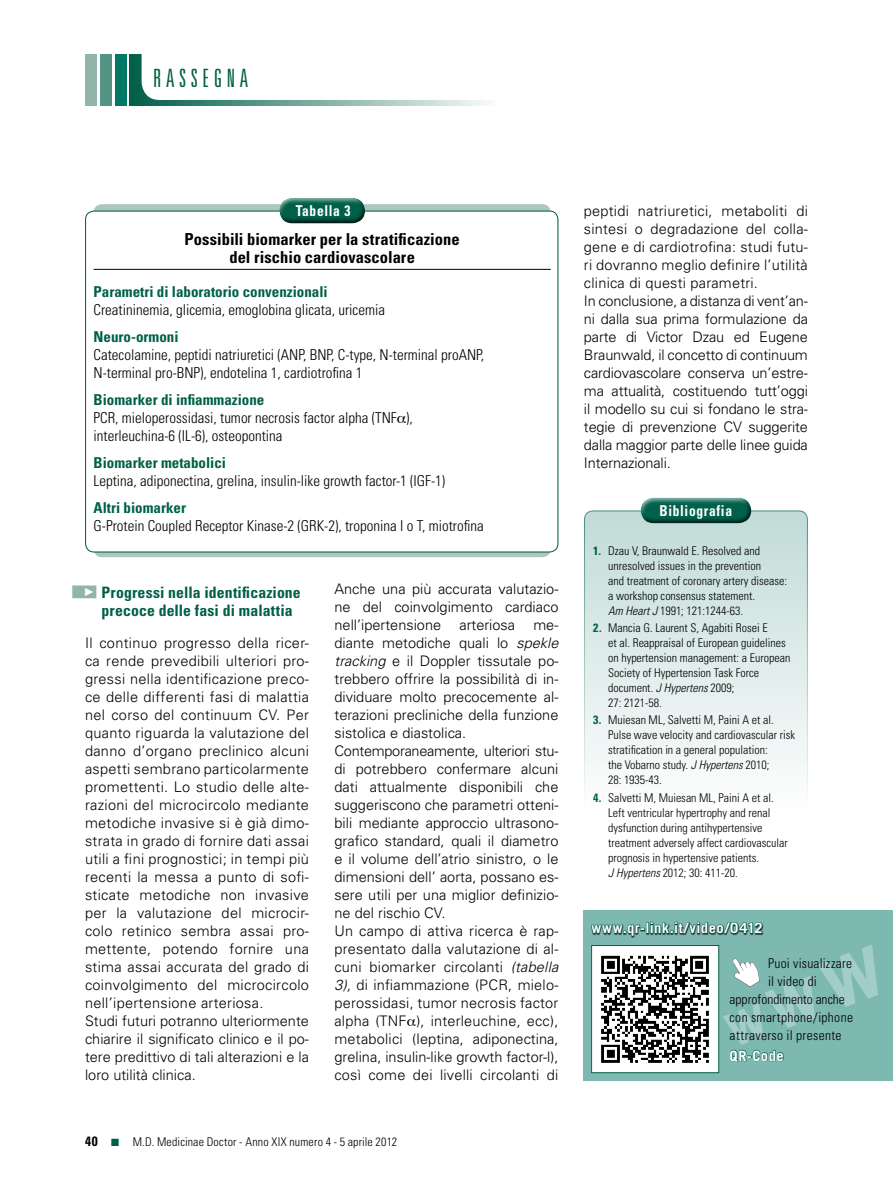
<style>
.page{position:relative;width:893px;height:1191px;background:#fff}
.page>*{position:absolute;margin:0;border:0;box-sizing:border-box;transform-origin:0 0}
.t1{font:300 ultra-condensed 25.2px "Univers";letter-spacing:.185em;color:#005f48}
.t2{font:700 condensed 16.5px/18px "Univers";letter-spacing:.005em;color:#000;text-align:center}
.t3{font:700 condensed 15.75px/18px "Univers";letter-spacing:.005em;color:#005f48;text-align:center}
.t4{font:300 condensed 15px/18px "Univers";color:#000}
.t5{font:700 condensed 15px "Univers";color:#005f48}
.t6{font:700 condensed 15px "Univers";letter-spacing:.05em;color:#fff;scale:.9 1}
.t7{font:300 14.55px/18px "Univers";color:#000}
.t8{font:300 14.55px/18px "Univers";letter-spacing:.02em;color:#000}
.t9{font:700 14.25px "Trade Gothic";letter-spacing:.03em;color:#fff}
.t10{font:300 condensed 13.5px "Univers";letter-spacing:.025em;color:#000}
.t11{font:300 condensed 13.5px "Univers";color:#000}
.t12{font:300 condensed 12px/15px "Univers";color:#000}
.s1{font-style:italic}
.s2{font-weight:700;font-size:13.5px}
.s3{color:#005f48}
.s4{font-weight:700;color:#00614a}
</style>
<div class="page">
<div style="left:130px;top:54px;width:369px;height:51px;background:linear-gradient(to right,#03614a,#fbfcfc)"></div>
<div style="left:115px;top:54px;width:12px;height:51px;background:#007864"></div>
<div style="left:100px;top:54px;width:12px;height:51px;background:#559485"></div>
<div style="left:85px;top:54px;width:12px;height:51px;background:#91b5ab"></div>
<div style="left:142px;top:0;width:377px;height:100px;background:#fff;border-radius:18px"></div>
<div style="left:72px;top:585px;width:24px;height:13px;background:#91b5ab"></div>
<svg style="left:94px;top:204px;width:457px;height:353px;background:#9ebeb4"></svg>
<div style="left:86px;top:211px;width:472px;height:341px;background:#fff;border-radius:9px"></div>
<hr style="left:94px;top:269px;width:457px;height:1px;background:#000">
<div style="left:279px;top:197px;width:87px;height:22px;background:#fff;opacity:.75"></div>
<div style="left:279px;top:199px;width:87px;height:25px;background:#000;opacity:.75"></div>
<div style="left:584px;top:511px;width:223px;height:376px;background:linear-gradient(to bottom,#c3dcd8,#fff);border-radius:9px"></div>
<div style="left:584px;top:510px;width:224px;height:378px;border:1px solid #00614a;border-radius:9px"></div>
<div style="left:640px;top:490px;width:112px;height:29px;background:#fff;opacity:.75"></div>
<div style="left:640px;top:499px;width:112px;height:25px;background:#000;opacity:.75"></div>
<div style="left:584px;top:910px;width:309px;height:170px;background:#7db8b1"></div>
<img style="left:593px;top:1062px;width:124px;height:9px">
<svg style="left:591px;top:921px;width:193px;height:141px"></svg>
<h1 class="t1" style="left:153px;top:65px;width:97px">RASSEGNA</h1>
<p class="t6" style="left:296px;top:201px;width:62px">Tabella 3</p>
<p class="t2" style="left:185px;top:230px;width:277px">Possibili biomarker per la stratificazione del rischio cardiovascolare</p>
<p class="t5" style="left:94px;top:282px;width:236px">Parametri di laboratorio convenzionali</p>
<p class="t4" style="left:94px;top:301px;width:293px">Creatininemia, glicemia, emoglobina glicata, uricemia</p>
<p class="t5" style="left:94px;top:327px;width:86px">Neuro-ormoni</p>
<p class="t4" style="left:94px;top:346px;width:392px">Catecolamine, peptidi natriuretici (ANP, BNP, C-type, N-terminal proANP,<br>N-terminal pro-BNP), endotelina 1, cardiotrofina 1</p>
<p class="t5" style="left:94px;top:390px;width:172px">Biomarker di infiammazione</p>
<p class="t4" style="left:94px;top:409px;width:321px">PCR, mieloperossidasi, tumor necrosis factor alpha (TNF ), interleuchina-6 (IL-6), osteopontina</p>
<p class="t5" style="left:94px;top:453px;width:134px">Biomarker metabolici</p>
<p class="t4" style="left:94px;top:472px;width:353px">Leptina, adiponectina, grelina, insulin-like growth factor-1 (IGF-1)</p>
<p class="t5" style="left:94px;top:498px;width:94px">Altri biomarker</p>
<p class="t4" style="left:94px;top:517px;width:392px">G-Protein Coupled Receptor Kinase-2 (GRK-2), troponina I o T, miotrofina</p>
<p class="t3" style="left:85px;top:583px;width:217px"><sup>¼</sup> Progressi nella identificazione precoce delle fasi di malattia</p>
<p class="t8" style="left:85px;top:633px;width:225px">Il continuo progresso della ricer&shy;ca rende prevedibili ulteriori pro&shy;gressi nella identificazione preco&shy;ce delle differenti fasi di malattia nel corso del continuum CV. Per quanto riguarda la valutazione del danno d’organo preclinico alcuni aspetti sembrano particolarmente promettenti. Lo studio delle alte&shy;razioni del microcircolo mediante metodiche invasive si è già dimo&shy;strata in grado di fornire dati assai utili a fini prognostici; in tempi più recenti la messa a punto di sofi&shy;sticate metodiche non invasive per la valutazione del microcir&shy;colo retinico sembra assai pro&shy;mettente, potendo fornire una stima assai accurata del grado di coinvolgimento del microcircolo nell’ipertensione arteriosa.<br>Studi futuri potranno ulteriormente chiarire il significato clinico e il po&shy;tere predittivo di tali alterazioni e la loro utilità clinica.</p>
<p class="t7" style="left:334px;top:579px;width:225px">Anche una più accurata valutazio&shy;ne del coinvolgimento cardiaco nell’ipertensione arteriosa me&shy;diante metodiche quali lo <span class="s1">spekle tracking</span> e il Doppler tissutale po&shy;trebbero offrire la possibilità di in&shy;dividuare molto precocemente al&shy;terazioni precliniche della funzione sistolica e diastolica.<br>Contemporaneamente, ulteriori stu&shy;di potrebbero confermare alcuni dati attualmente disponibili che suggeriscono che parametri otteni&shy;bili mediante approccio ultrasono&shy;grafico standard, quali il diametro e il volume dell’atrio sinistro, o le dimensioni dell’ aorta, possano es&shy;sere utili per una miglior definizio&shy;ne del rischio CV.<br>Un campo di attiva ricerca è rap&shy;presentato dalla valutazione di al&shy;cuni biomarker circolanti <span class="s1">(tabella 3),</span> di infiammazione (PCR, mielo&shy;perossidasi, tumor necrosis factor alpha (TNF ), interleuchine, ecc), metabolici (Ieptina, adiponectina, grelina, insulin-like growth factor-l), così come dei livelli circolanti di</p>
<p class="t12" style="left:85px;top:1134px;width:314px"><span class="s2">40</span> <span class="s3">■</span> M.D. Medicinae Doctor - Anno XIX numero 4 - 5 aprile 2012</p>
<p class="t7" style="left:584px;top:201px;width:225px">peptidi natriuretici, metaboliti di sintesi o degradazione del colla&shy;gene e di cardiotrofina: studi futu&shy;ri dovranno meglio definire l’utilità clinica di questi parametri.<br>In conclusione, a distanza di vent’an&shy;ni dalla sua prima formulazione da parte di Victor Dzau ed Eugene Braunwald, il concetto di continuum cardiovascolare conserva un’estre&shy;ma attualità, costituendo tutt’oggi il modello su cui si fondano le stra&shy;tegie di prevenzione CV suggerite dalla maggior parte delle linee guida Internazionali.</p>
<p class="t6" style="left:659px;top:501px;width:82px">Bibliografia</p>
<p class="t12" style="left:608px;top:543px;width:181px;text-indent:-15px"><span class="s4">1.</span> Dzau V, Braunwald E. Resolved and unresolved issues in the prevention<br>and treatment of coronary artery disease: a workshop consensus statement.<br><span class="s1">Am Heart J</span> 1991; 121:1244-63.</p>
<p class="t12" style="left:608px;top:620px;width:184px;text-indent:-15px"><span class="s4">2.</span> Mancia G. Laurent S, Agabiti Rosei E<br>et al. Reappraisal of European guidelines on hypertension management: a European<br>Society of Hypertension Task Force document. <span class="s1">J Hypertens</span> 2009;<br>27: 2121-58.</p>
<p class="t12" style="left:608px;top:712px;width:189px;text-indent:-15px"><span class="s4">3.</span> Muiesan ML, Salvetti M, Paini A et al.<br>Pulse wave velocity and cardiovascular risk stratification in a general population:<br>the Vobarno study. <span class="s1">J Hypertens</span> 2010;<br>28: 1935-43.</p>
<p class="t12" style="left:608px;top:790px;width:181px;text-indent:-15px"><span class="s4">4.</span> Salvetti M, Muiesan ML, Paini A et al.<br>Left ventricular hypertrophy and renal dysfunction during antihypertensive treatment adversely affect cardiovascular prognosis in hypertensive patients.<br><span class="s1">J Hypertens</span> 2012; 30: 411-20.</p>
<p class="t9" style="left:591px;top:919px;width:173px">www.qr-link.it/video/0412</p>
<p class="t10" style="left:768px;top:955px;width:86px">Puoi visualizzare</p>
<p class="t10" style="left:768px;top:973px;width:50px">il video di</p>
<p class="t11" style="left:730px;top:991px;width:117px">approfondimento anche</p>
<p class="t10" style="left:730px;top:1009px;width:125px">con smartphone/iphone</p>
<p class="t10" style="left:730px;top:1027px;width:113px">attraverso il presente</p>
<p class="t9" style="left:730px;top:1046px;width:56px">QR-Code</p>
</div>
